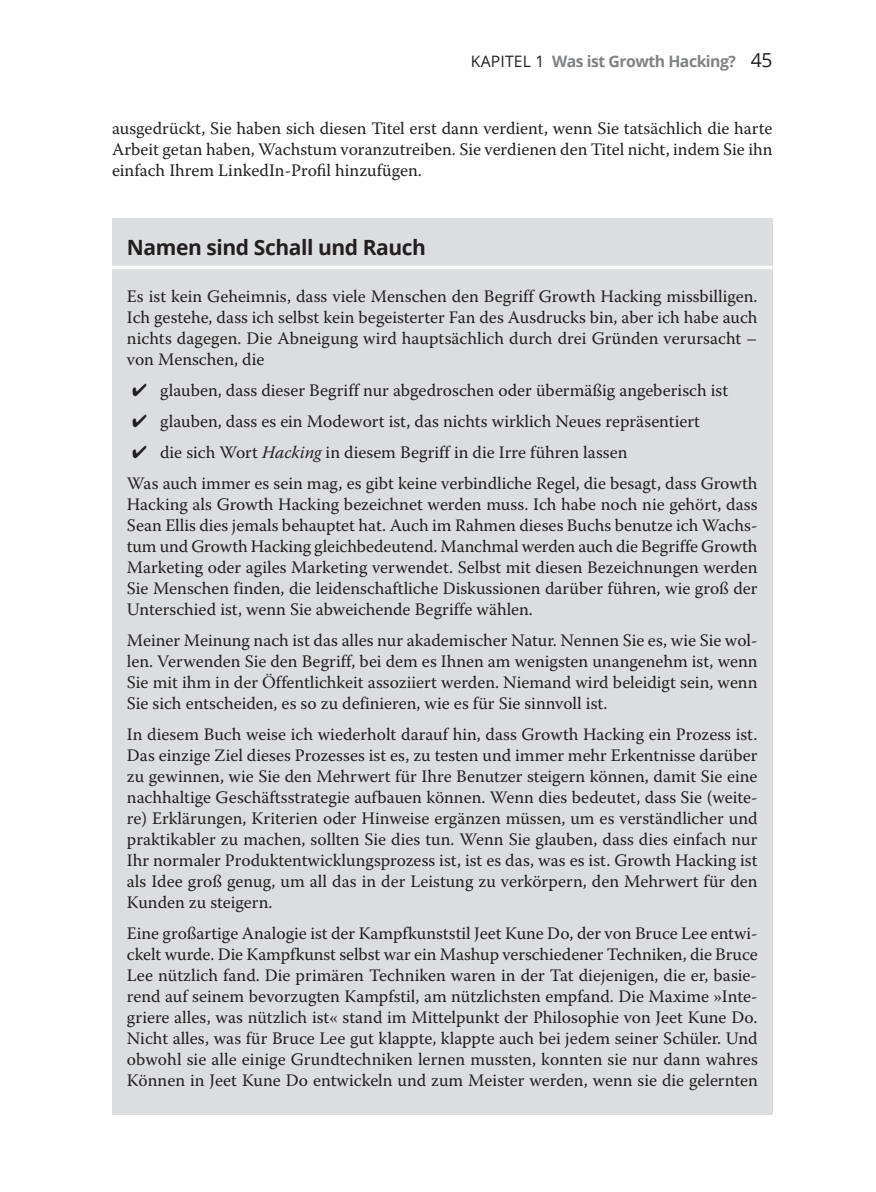
<style>
.page{position:relative;width:876px;height:1192px;background:#fff}
.page>*{position:absolute;margin:0;border:0;box-sizing:border-box;transform-origin:0 0}
.t1{font:700 21px "Open Sans";letter-spacing:-.02em;color:#231f20}
.t2{font:17.5px/21px "Warnock Pro";color:#231f20;text-align:justify}
.t3{font:700 15.75px "Open Sans";letter-spacing:-.03em;color:#808285}
.s1{font-weight:400;color:#231f20}
.s2{font-weight:400;font-size:19.25px;color:#231f20}
.s3{font-style:italic}
</style>
<div class="page">
<div style="left:112px;top:218px;width:660px;height:67px;background:#dcdddf"></div>
<hr style="left:97px;top:266px;width:675px;height:3px;background:#fff">
<div style="left:112px;top:270px;width:660px;height:124px;background:#dcdddf"></div>
<div style="left:112px;top:393px;width:660px;height:63px;background:#dcdddf"></div>
<div style="left:112px;top:455px;width:660px;height:189px;background:#dcdddf"></div>
<div style="left:112px;top:612px;width:660px;height:126px;background:#dcdddf"></div>
<div style="left:112px;top:706px;width:660px;height:231px;background:#dcdddf"></div>
<div style="left:112px;top:905px;width:660px;height:209px;background:#dcdddf"></div>
<p class="t3" style="left:470px;top:50px;width:303px"><span class="s1">KAPITEL 1</span> Was ist Growth Hacking? <span class="s2">45</span></p>
<p class="t2" style="left:112px;top:117px;width:661px">ausgedrückt, Sie haben sich diesen Titel erst dann verdient, wenn Sie tatsächlich die harte Arbeit getan haben, Wachstum voranzutreiben. Sie verdienen den Titel nicht, indem Sie ihn einfach Ihrem LinkedIn-Profil hinzufügen.</p>
<p class="t1" style="left:127px;top:233px;width:300px">Namen sind Schall und Rauch</p>
<p class="t2" style="left:127px;top:285px;width:631px">Es ist kein Geheimnis, dass viele Menschen den Begriff Growth Hacking missbilligen.<br>Ich gestehe, dass ich selbst kein begeisterter Fan des Ausdrucks bin, aber ich habe auch nichts dagegen. Die Abneigung wird hauptsächlich durch drei Gründen verursacht – von Menschen, die</p>
<p class="t2" style="left:132px;top:379px;width:597px">✔ glauben, dass dieser Begriff nur abgedroschen oder übermäßig angeberisch ist</p>
<p class="t2" style="left:132px;top:410px;width:569px">✔ glauben, dass es ein Modewort ist, das nichts wirklich Neues repräsentiert</p>
<p class="t2" style="left:127px;top:436px;width:631px;line-height:31px;text-indent:5px">✔ die sich Wort <span class="s3">Hacking</span> in diesem Begriff in die Irre führen lassen<br>Was auch immer es sein mag, es gibt keine verbindliche Regel, die besagt, dass Growth</p>
<p class="t2" style="left:127px;top:493px;width:632px">Hacking als Growth Hacking bezeichnet werden muss. Ich habe noch nie gehört, dass Sean Ellis dies jemals behauptet hat. Auch im Rahmen dieses Buchs benutze ich Wachs&shy;tum und Growth Hacking gleichbedeutend. Manchmal werden auch die Begriffe Growth Marketing oder agiles Marketing verwendet. Selbst mit diesen Bezeichnungen werden Sie Menschen finden, die leidenschaftliche Diskussionen darüber führen, wie groß der Unterschied ist, wenn Sie abweichende Begriffe wählen.</p>
<p class="t2" style="left:127px;top:629px;width:632px">Meiner Meinung nach ist das alles nur akademischer Natur. Nennen Sie es, wie Sie wol&shy;len. Verwenden Sie den Begriff, bei dem es Ihnen am wenigsten unangenehm ist, wenn Sie mit ihm in der Öffentlichkeit assoziiert werden. Niemand wird beleidigt sein, wenn Sie sich entscheiden, es so zu definieren, wie es für Sie sinnvoll ist.</p>
<p class="t2" style="left:127px;top:723px;width:632px">In diesem Buch weise ich wiederholt darauf hin, dass Growth Hacking ein Prozess ist.<br>Das einzige Ziel dieses Prozesses ist es, zu testen und immer mehr Erkentnisse darüber zu gewinnen, wie Sie den Mehrwert für Ihre Benutzer steigern können, damit Sie eine nachhaltige Geschäftsstrategie aufbauen können. Wenn dies bedeutet, dass Sie (weite&shy;re) Erklärungen, Kriterien oder Hinweise ergänzen müssen, um es verständlicher und praktikabler zu machen, sollten Sie dies tun. Wenn Sie glauben, dass dies einfach nur Ihr normaler Produktentwicklungsprozess ist, ist es das, was es ist. Growth Hacking ist als Idee groß genug, um all das in der Leistung zu verkörpern, den Mehrwert für den Kunden zu steigern.</p>
<p class="t2" style="left:127px;top:922px;width:632px">Eine großartige Analogie ist der Kampfkunststil Jeet Kune Do, der von Bruce Lee entwi&shy;ckelt wurde. Die Kampfkunst selbst war ein Mashup verschiedener Techniken, die Bruce Lee nützlich fand. Die primären Techniken waren in der Tat diejenigen, die er, basie&shy;rend auf seinem bevorzugten Kampfstil, am nützlichsten empfand. Die Maxime »Inte&shy;griere alles, was nützlich ist« stand im Mittelpunkt der Philosophie von Jeet Kune Do.<br>Nicht alles, was für Bruce Lee gut klappte, klappte auch bei jedem seiner Schüler. Und obwohl sie alle einige Grundtechniken lernen mussten, konnten sie nur dann wahres Können in Jeet Kune Do entwickeln und zum Meister werden, wenn sie die gelernten</p>
</div>
